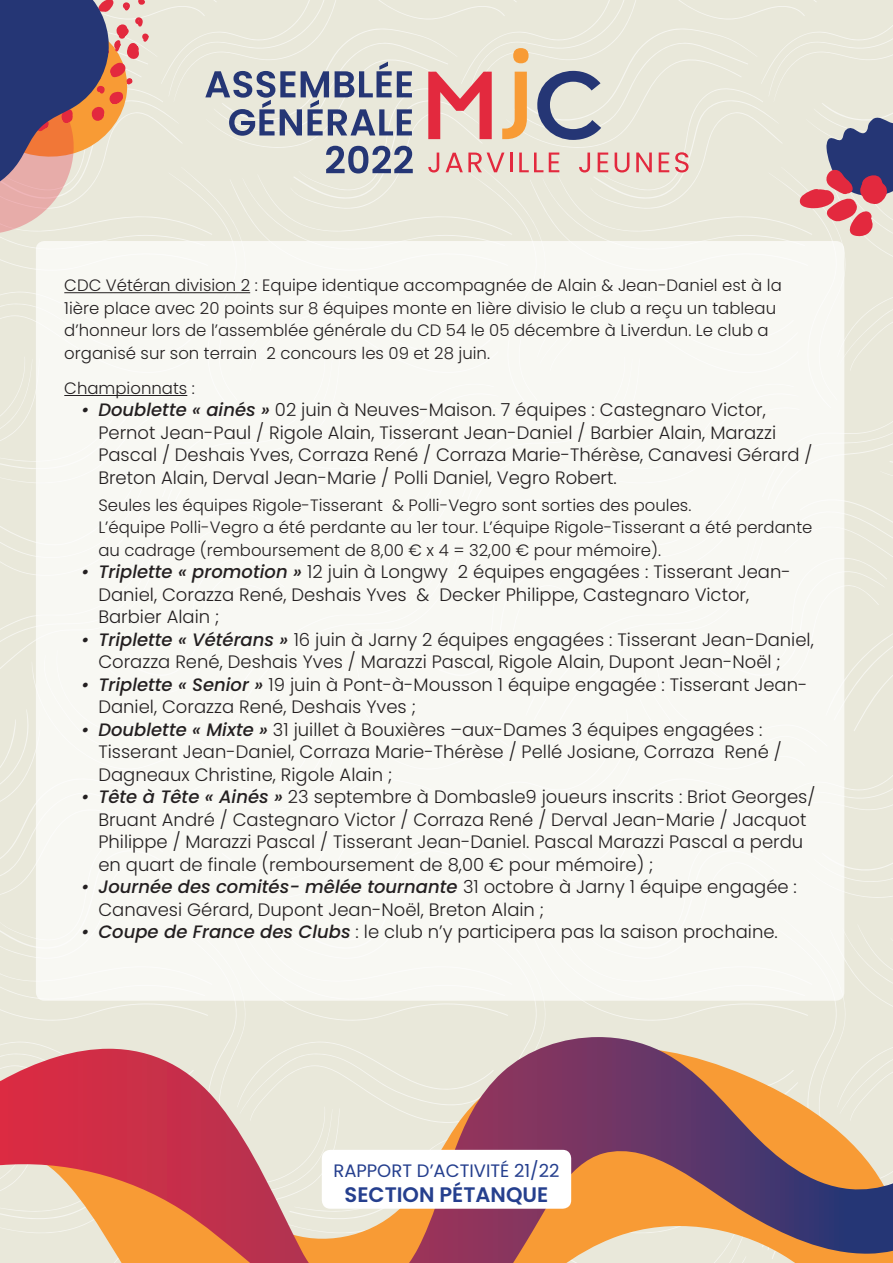
<style>
.page{position:relative;width:893px;height:1263px;background:#e9e8da}
.page>*{position:absolute;margin:0;border:0;box-sizing:border-box;transform-origin:0 0}
.t1{font:600 21px "Poppins";color:#253f8e}
.t2{font:300 18px/22.5px "Poppins";color:#231f20}
.t3{font:18px "Poppins";color:#253f8e}
.t4{font:300 16.5px/22.5px "Poppins";color:#231f20}
.s1{font-weight:500;font-style:italic}
</style>
<div class="page">
<svg style="left:0;top:1037px;width:893px;height:226px"></svg>
<svg style="left:0;top:0;width:149px;height:233px"></svg>
<svg style="left:799px;top:108px;width:94px;height:129px"></svg>
<svg style="left:428px;top:153px;width:11px;height:19px"></svg>
<svg style="left:446px;top:153px;width:58px;height:19px"></svg>
<svg style="left:510px;top:153px;width:2px;height:19px"></svg>
<svg style="left:519px;top:153px;width:24px;height:19px"></svg>
<svg style="left:549px;top:153px;width:10px;height:19px"></svg>
<svg style="left:579px;top:153px;width:11px;height:19px"></svg>
<svg style="left:598px;top:153px;width:10px;height:19px"></svg>
<svg style="left:615px;top:153px;width:14px;height:19px"></svg>
<svg style="left:636px;top:153px;width:16px;height:19px"></svg>
<svg style="left:659px;top:153px;width:10px;height:19px"></svg>
<svg style="left:675px;top:152px;width:14px;height:20px"></svg>
<svg style="left:537px;top:71px;width:64px;height:69px"></svg>
<svg style="left:428px;top:72px;width:64px;height:67px"></svg>
<svg style="left:502px;top:72px;width:25px;height:67px"></svg>
<div style="left:513px;top:48px;width:16px;height:15px;background:#f89b35;border-radius:50%"></div>
<svg style="left:205px;top:62px;width:207px;height:74px"></svg>
<svg style="left:326px;top:146px;width:87px;height:27px"></svg>
<div style="left:36px;top:241px;width:808px;height:760px;background:#f8f8f3;border-radius:9px"></div>
<div style="left:322px;top:1150px;width:249px;height:59px;background:#fff;border-radius:9px"></div>
<hr style="left:64px;top:292px;width:186px;height:1px;background:#231f20">
<hr style="left:64px;top:395px;width:123px;height:1px;background:#231f20">
<p class="t4" style="left:64px;top:274px;width:719px">CDC Vétéran division 2 : Equipe identique accompagnée de Alain &amp; Jean-Daniel est à la 1ière place avec 20 points sur 8 équipes monte en 1ière divisio le club a reçu un tableau d’honneur lors de l’assemblée générale du CD 54 le 05 décembre à Liverdun. Le club a organisé sur son terrain 2 concours les 09 et 28 juin.</p>
<p class="t4" style="left:64px;top:377px;width:132px">Championnats :</p>
<p class="t2" style="left:98px;top:399px;width:716px;text-indent:-17px"><span class="s1">• Doublette « ainés »</span> 02 juin à Neuves-Maison. 7 équipes : Castegnaro Victor, Pernot Jean-Paul / Rigole Alain, Tisserant Jean-Daniel / Barbier Alain, Marazzi Pascal / Deshais Yves, Corraza René / Corraza Marie-Thérèse, Canavesi Gérard / Breton Alain, Derval Jean-Marie / Polli Daniel, Vegro Robert.</p>
<p class="t4" style="left:98px;top:494px;width:594px">Seules les équipes Rigole-Tisserant &amp; Polli-Vegro sont sorties des poules.</p>
<p class="t4" style="left:98px;top:516px;width:716px">L’équipe Polli-Vegro a été perdante au 1er tour. L’équipe Rigole-Tisserant a été perdante au cadrage (remboursement de 8,00 € x 4 = 32,00 € pour mémoire).</p>
<p class="t2" style="left:98px;top:561px;width:694px;text-indent:-17px"><span class="s1">• Triplette « promotion »</span> 12 juin à Longwy 2 équipes engagées : Tisserant Jean-<br>Daniel, Corazza René, Deshais Yves &amp; Decker Philippe, Castegnaro Victor,<br>Barbier Alain ;</p>
<p class="t2" style="left:98px;top:628px;width:717px;text-indent:-17px"><span class="s1">• Triplette « Vétérans »</span> 16 juin à Jarny 2 équipes engagées : Tisserant Jean-Daniel,<br>Corazza René, Deshais Yves / Marazzi Pascal, Rigole Alain, Dupont Jean-Noël ;</p>
<p class="t2" style="left:98px;top:673px;width:711px;text-indent:-17px"><span class="s1">• Triplette « Senior »</span> 19 juin à Pont-à-Mousson 1 équipe engagée : Tisserant Jean-<br>Daniel, Corazza René, Deshais Yves ;</p>
<p class="t2" style="left:98px;top:718px;width:685px;text-indent:-17px"><span class="s1">• Doublette « Mixte »</span> 31 juillet à Bouxières –aux-Dames 3 équipes engagées :<br>Tisserant Jean-Daniel, Corraza Marie-Thérèse / Pellé Josiane, Corraza René /<br>Dagneaux Christine, Rigole Alain ;</p>
<p class="t2" style="left:98px;top:786px;width:718px;text-indent:-17px"><span class="s1">• Tête à Tête « Ainés »</span> 23 septembre à Dombasle9 joueurs inscrits : Briot Georges/ Bruant André / Castegnaro Victor / Corraza René / Derval Jean-Marie / Jacquot Philippe / Marazzi Pascal / Tisserant Jean-Daniel. Pascal Marazzi Pascal a perdu en quart de finale (remboursement de 8,00 € pour mémoire) ;</p>
<p class="t2" style="left:98px;top:876px;width:700px;text-indent:-17px"><span class="s1">• Journée des comités- mêlée tournante</span> 31 octobre à Jarny 1 équipe engagée :<br>Canavesi Gérard, Dupont Jean-Noël, Breton Alain ;</p>
<p class="t2" style="left:81px;top:921px;width:698px"><span class="s1">• Coupe de France des Clubs</span> : le club n’y participera pas la saison prochaine.</p>
<p class="t3" style="left:333px;top:1160px;width:228px">RAPPORT D’ACTIVITÉ 21/22</p>
<p class="t1" style="left:345px;top:1183px;width:205px">SECTION PÉTANQUE</p>
</div>
